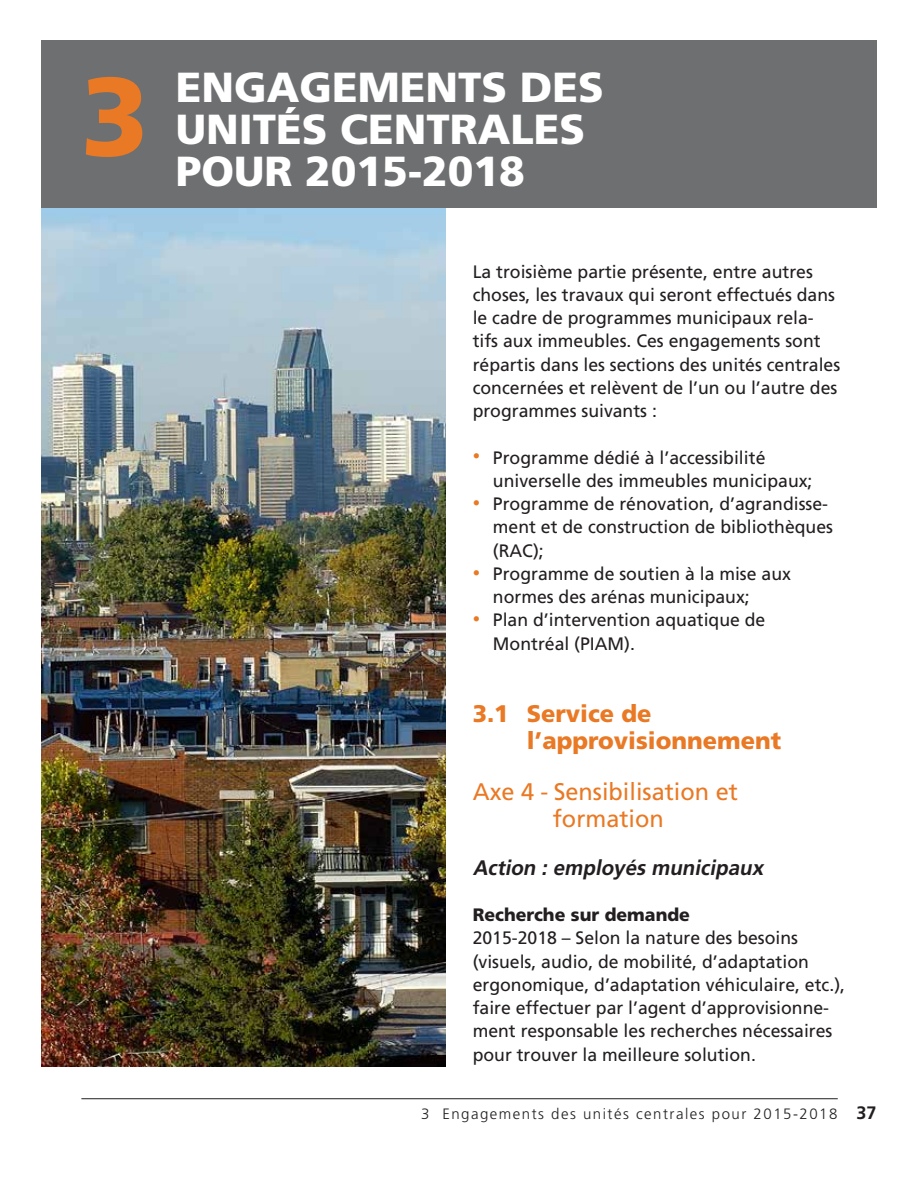
<style>
.page{position:relative;width:918px;height:1188px;background:#fff}
.page>*{position:absolute;margin:0;border:0;box-sizing:border-box;transform-origin:0 0}
.t1{font:900 111px "Frutiger";color:#e97924}
.t2{font:900 42px/42px "Frutiger";color:#fff}
.t3{font:900 24px/27px "Frutiger";color:#e97924}
.t4{font:24px/27px "Frutiger";color:#e97924;text-align:center}
.t5{font:italic 700 21px "Frutiger";color:#231f20}
.t6{font:18px/23.2px "Frutiger";color:#231f20}
.t7{font:900 18px "Frutiger";color:#231f20}
.t8{font:700 18px "Frutiger";color:#231f20}
.t9{font:300 15px "Frutiger";letter-spacing:.1em;color:#231f20}
.s1{font-size:15px;color:#e97924}
</style>
<div class="page">
<hr style="left:81px;top:1098px;width:757px;height:1px;background:#231f20">
<img style="left:41px;top:208px;width:405px;height:858px">
<div style="left:41px;top:40px;width:836px;height:168px;background:#6d6f71"></div>
<h1 class="t1" style="left:81px;top:50px;width:69px">3</h1>
<h2 class="t2" style="left:176px;top:66px;width:430px">ENGAGEMENTS DES<br>UNITÉS CENTRALES</h2>
<h2 class="t2" style="left:176px;top:150px;width:351px">POUR 2015-2018</h2>
<p class="t6" style="left:473px;top:259px;width:369px">La troisième partie présente, entre autres choses, les travaux qui seront effectués dans le cadre de programmes municipaux rela&shy;tifs aux immeubles. Ces engagements sont répartis dans les sections des unités centrales concernées et relèvent de l’un ou l’autre des programmes suivants :</p>
<p class="t6" style="left:493px;top:445px;width:321px;text-indent:-20px"><span class="s1">•</span> Programme dédié à l’accessibilité universelle des immeubles municipaux;</p>
<p class="t6" style="left:493px;top:492px;width:342px;text-indent:-20px"><span class="s1">•</span> Programme de rénovation, d’agrandisse&shy;ment et de construction de bibliothèques (RAC);</p>
<p class="t6" style="left:493px;top:562px;width:300px;text-indent:-20px"><span class="s1">•</span> Programme de soutien à la mise aux normes des arénas municipaux;</p>
<p class="t6" style="left:493px;top:608px;width:274px;line-height:24px;text-indent:-20px"><span class="s1">•</span> Plan d’intervention aquatique de<br>Montréal (PIAM).</p>
<h3 class="t3" style="left:527px;top:700px;width:256px;text-indent:-54px">3.1 Service de l’approvisionnement</h3>
<h3 class="t4" style="left:473px;top:778px;width:267px">Axe 4 - Sensibilisation et formation</h3>
<p class="t5" style="left:473px;top:855px;width:296px">Action : employés municipaux</p>
<p class="t7" style="left:473px;top:904px;width:219px">Recherche sur demande</p>
<p class="t6" style="left:473px;top:926px;width:374px">2015-2018 – Selon la nature des besoins (visuels, audio, de mobilité, d’adaptation ergonomique, d’adaptation véhiculaire, etc.), faire effectuer par l’agent d’approvisionne&shy;ment responsable les recherches nécessaires pour trouver la meilleure solution.</p>
<p class="t9" style="left:421px;top:1105px;width:418px">3 Engagements des unités centrales pour 2015-2018</p>
<p class="t8" style="left:856px;top:1103px;width:22px">37</p>
</div>
